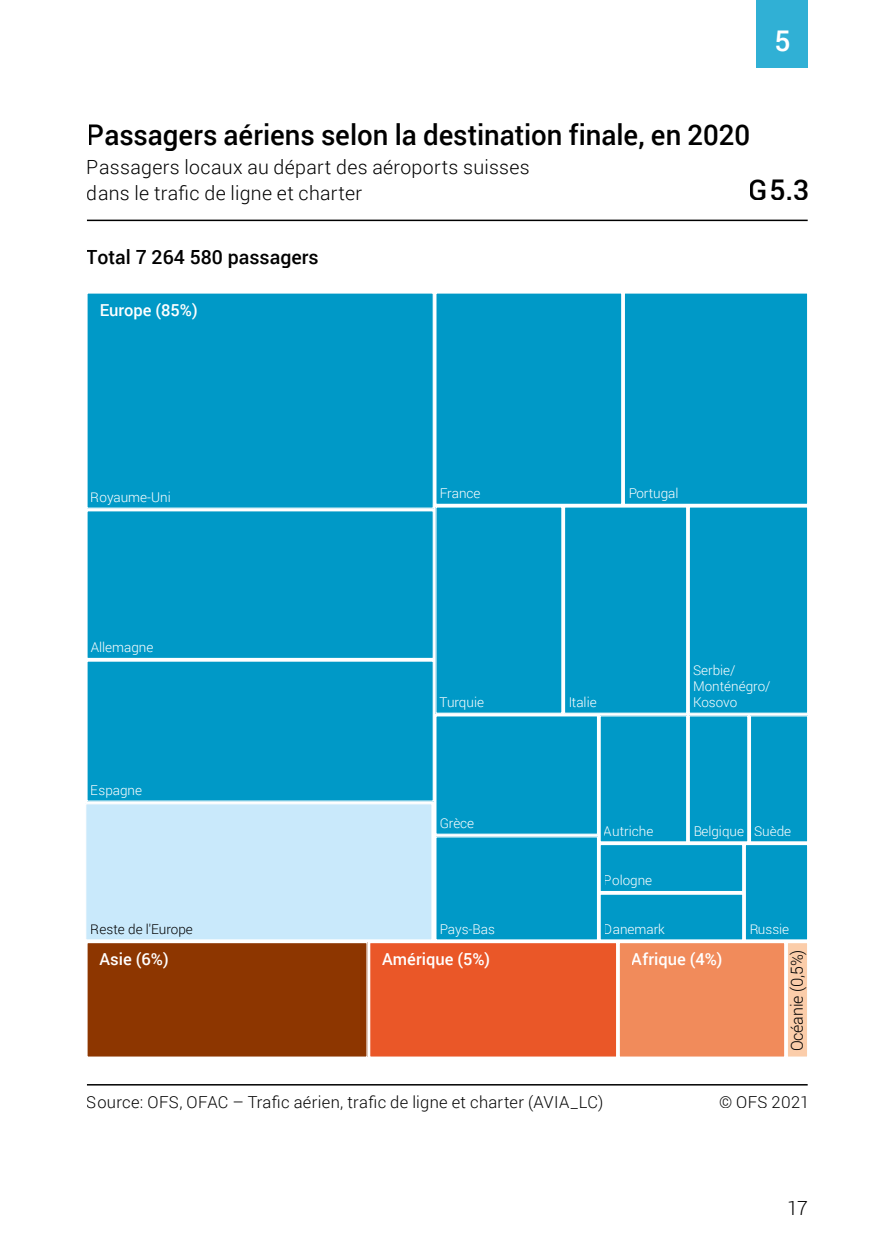
<style>
.page{position:relative;width:893px;height:1259px;background:#fff}
.page>*{position:absolute;margin:0;border:0;box-sizing:border-box;transform-origin:0 0}
.t1{font:500 28.5px "Roboto";color:#000}
.t2{font:500 28.5px "Roboto";color:#fff}
.t3{font:300 19.5px/25.5px "Roboto";letter-spacing:.015em;color:#000}
.t4{font:500 19.5px "Roboto";color:#000}
.t5{font:300 16.5px "Roboto";letter-spacing:.02em;color:#020202}
.t6{font:500 16.5px "Roboto";color:#fff}
.t7{font:300 16.5px "Roboto";letter-spacing:-.01em;color:#000}
.t8{font:300 13.5px/16.2px "Roboto";color:#fff}
.t9{font:300 13.5px "Roboto";color:#000}
</style>
<div class="page">
<div style="left:757px;top:0;width:51px;height:68px;background:#30b0d5"></div>
<hr style="left:87px;top:220px;width:721px;height:1px;background:#000">
<div style="left:87px;top:942px;width:280px;height:115px;background:#8d3600"></div>
<div style="left:86px;top:942px;width:282px;height:115px;border:1px solid #fff"></div>
<div style="left:370px;top:942px;width:247px;height:115px;background:#ea5728"></div>
<div style="left:369px;top:942px;width:248px;height:115px;border:1px solid #fff"></div>
<div style="left:619px;top:942px;width:166px;height:115px;background:#f18b5b"></div>
<div style="left:619px;top:942px;width:166px;height:115px;border:1px solid #fff"></div>
<div style="left:787px;top:942px;width:21px;height:115px;background:#fbcdaa"></div>
<div style="left:787px;top:942px;width:21px;height:115px;border:1px solid #fff"></div>
<div style="left:87px;top:293px;width:346px;height:215px;background:#0099c7"></div>
<div style="left:86px;top:292px;width:348px;height:217px;border:1px solid #fff"></div>
<div style="left:87px;top:511px;width:346px;height:147px;background:#0099c7"></div>
<div style="left:86px;top:510px;width:348px;height:149px;border:1px solid #fff"></div>
<div style="left:87px;top:661px;width:346px;height:140px;background:#0099c7"></div>
<div style="left:86px;top:660px;width:348px;height:142px;border:1px solid #fff"></div>
<div style="left:86px;top:803px;width:346px;height:137px;background:#c9e9fb"></div>
<div style="left:85px;top:803px;width:348px;height:137px;border:1px solid #fff"></div>
<div style="left:436px;top:293px;width:186px;height:211px;background:#0099c7"></div>
<div style="left:435px;top:292px;width:187px;height:213px;border:1px solid #fff"></div>
<div style="left:624px;top:293px;width:184px;height:211px;background:#0099c7"></div>
<div style="left:624px;top:292px;width:184px;height:213px;border:1px solid #fff"></div>
<div style="left:436px;top:507px;width:126px;height:206px;background:#0099c7"></div>
<div style="left:435px;top:506px;width:128px;height:208px;border:1px solid #fff"></div>
<div style="left:564px;top:507px;width:123px;height:206px;background:#0099c7"></div>
<div style="left:564px;top:506px;width:123px;height:208px;border:1px solid #fff"></div>
<div style="left:689px;top:507px;width:119px;height:206px;background:#0099c7"></div>
<div style="left:689px;top:506px;width:119px;height:208px;border:1px solid #fff"></div>
<div style="left:436px;top:716px;width:162px;height:118px;background:#0099c7"></div>
<div style="left:435px;top:715px;width:163px;height:120px;border:1px solid #fff"></div>
<div style="left:436px;top:837px;width:162px;height:103px;background:#0099c7"></div>
<div style="left:435px;top:836px;width:163px;height:104px;border:1px solid #fff"></div>
<div style="left:600px;top:716px;width:87px;height:126px;background:#0099c7"></div>
<div style="left:599px;top:715px;width:88px;height:127px;border:1px solid #fff"></div>
<div style="left:689px;top:716px;width:59px;height:126px;background:#0099c7"></div>
<div style="left:689px;top:715px;width:59px;height:127px;border:1px solid #fff"></div>
<div style="left:750px;top:716px;width:58px;height:126px;background:#0099c7"></div>
<div style="left:750px;top:715px;width:58px;height:127px;border:1px solid #fff"></div>
<div style="left:600px;top:844px;width:143px;height:47px;background:#0099c7"></div>
<div style="left:599px;top:844px;width:144px;height:48px;border:1px solid #fff"></div>
<div style="left:600px;top:894px;width:143px;height:46px;background:#0099c7"></div>
<div style="left:599px;top:893px;width:144px;height:47px;border:1px solid #fff"></div>
<div style="left:745px;top:844px;width:63px;height:96px;background:#0099c7"></div>
<div style="left:745px;top:844px;width:63px;height:96px;border:1px solid #fff"></div>
<hr style="left:87px;top:1084px;width:721px;height:1px;background:#000">
<h1 class="t2" style="left:774px;top:21px;width:18px">5</h1>
<h1 class="t1" style="left:87px;top:114px;width:665px">Passagers aériens selon la destination finale, en 2020</h1>
<h2 class="t3" style="left:87px;top:154px;width:444px">Passagers locaux au départ des aéroports suisses dans le trafic de ligne et charter</h2>
<h1 class="t1" style="left:749px;top:169px;width:62px">G5.3</h1>
<h2 class="t4" style="left:87px;top:243px;width:233px">Total 7 264 580 passagers</h2>
<p class="t6" style="left:100px;top:298px;width:100px">Europe (85%)</p>
<p class="t8" style="left:91px;top:488px;width:82px">Royaume-Uni</p>
<p class="t8" style="left:91px;top:639px;width:64px">Allemagne</p>
<p class="t8" style="left:91px;top:781px;width:53px">Espagne</p>
<p class="t8" style="left:440px;top:485px;width:42px">France</p>
<p class="t8" style="left:628px;top:485px;width:52px">Portugal</p>
<p class="t8" style="left:440px;top:693px;width:46px">Turquie</p>
<p class="t8" style="left:568px;top:693px;width:30px">Italie</p>
<p class="t8" style="left:693px;top:661px;width:79px">Serbie/<br>Monténégro/<br>Kosovo</p>
<p class="t8" style="left:440px;top:814px;width:36px">Grèce</p>
<p class="t8" style="left:604px;top:822px;width:51px">Autriche</p>
<p class="t8" style="left:693px;top:822px;width:100px">Belgique Suède</p>
<p class="t8" style="left:604px;top:872px;width:50px">Pologne</p>
<p class="t8" style="left:604px;top:920px;width:63px">Danemark</p>
<p class="t8" style="left:749px;top:920px;width:42px">Russie</p>
<p class="t7" style="left:785px;top:1051px;width:103px;rotate:-90deg">Océanie (0,5%)</p>
<p class="t9" style="left:91px;top:919px;width:104px">Reste de l'Europe</p>
<p class="t8" style="left:440px;top:920px;width:57px">Pays-Bas</p>
<p class="t6" style="left:100px;top:948px;width:71px">Asie (6%)</p>
<p class="t6" style="left:382px;top:948px;width:109px">Amérique (5%)</p>
<p class="t6" style="left:632px;top:948px;width:92px">Afrique (4%)</p>
<p class="t5" style="left:87px;top:1090px;width:518px">Source: OFS, OFAC – Trafic aérien, trafic de ligne et charter (AVIA_LC)</p>
<p class="t5" style="left:719px;top:1090px;width:92px">© OFS 2021</p>
<h2 class="t3" style="left:787px;top:1194px;width:22px">17</h2>
</div>
